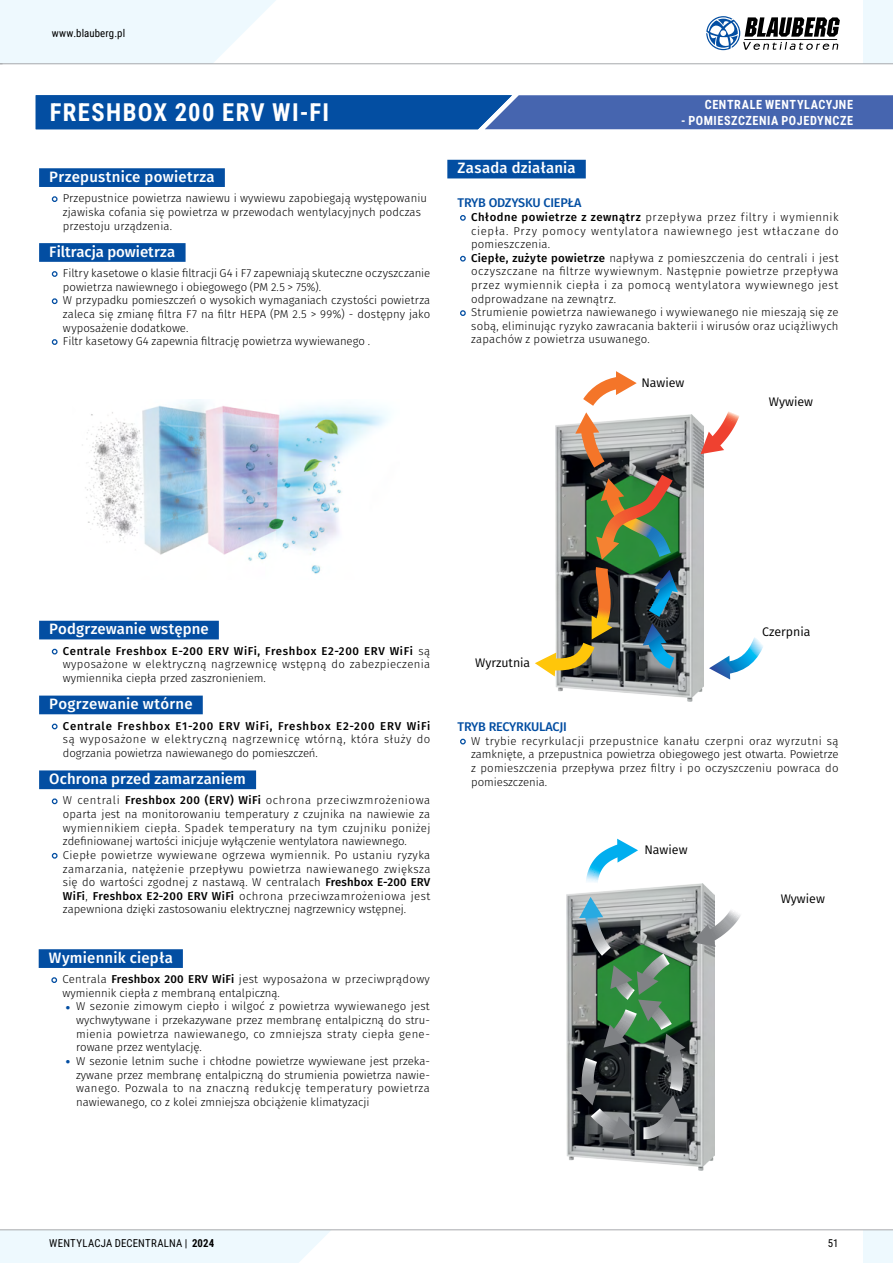
<style>
.page{position:relative;width:893px;height:1263px;background:#fff}
.page>*{position:absolute;margin:0;border:0;box-sizing:border-box;transform-origin:0 0}
.t1{font:700 24.6px "Roboto Condensed";letter-spacing:.055em;color:#fff}
.t2{font:500 15px "Fira Sans";letter-spacing:.01em;color:#fff}
.t3{font:700 12.6px "Roboto Condensed";letter-spacing:.045em;color:#fff}
.t4{font:500 12.6px "Fira Sans";letter-spacing:-.015em;color:#034ea2}
.t5{font:12.45px "Fira Sans";color:#000}
.t6{font:300 11.4px/13.6px "Fira Sans";letter-spacing:.005em;color:#000;text-align:justify}
.t7{font:10.8px "Roboto Condensed";letter-spacing:.02em;color:#000}
.s1{font-weight:700;font-size:16.2px;color:#034ea2}
.s2{font-weight:500}
.s3{font-weight:700;font-size:12.6px;color:#034ea2}
.s4{font-weight:700}
</style>
<div class="page">
<div style="left:863px;top:1230px;width:30px;height:33px;background:#eef9fe"></div>
<svg style="left:0;top:1230px;width:332px;height:33px;background:#eef8fd"></svg>
<hr style="left:0;top:1229px;width:893px;height:1px;background:#a7a9ac">
<div style="left:863px;top:0;width:30px;height:64px;background:#eef9fe"></div>
<svg style="left:706px;top:16px;width:134px;height:34px"></svg>
<svg style="left:0;top:0;width:276px;height:63px;background:#eff9fe"></svg>
<hr style="left:0;top:63px;width:893px;height:1px;background:#a7a9ac">
<svg style="left:36px;top:95px;width:857px;height:34px;background:#245aa8"></svg>
<div style="left:39px;top:949px;width:144px;height:19px;background:#034ea2"></div>
<div style="left:39px;top:621px;width:180px;height:18px;background:#034ea2"></div>
<div style="left:39px;top:696px;width:164px;height:18px;background:#034ea2"></div>
<div style="left:39px;top:770px;width:217px;height:19px;background:#034ea2"></div>
<div style="left:39px;top:168px;width:186px;height:19px;background:#034ea2"></div>
<div style="left:39px;top:243px;width:147px;height:19px;background:#034ea2"></div>
<img style="left:82px;top:399px;width:307px;height:175px">
<img style="left:555px;top:415px;width:148px;height:287px">
<svg style="left:709px;top:637px;width:54px;height:43px"></svg>
<svg style="left:638px;top:570px;width:49px;height:108px;background:#3a5a6a"></svg>
<svg style="left:535px;top:567px;width:77px;height:109px"></svg>
<svg style="left:700px;top:411px;width:39px;height:43px"></svg>
<svg style="left:572px;top:371px;width:99px;height:189px"></svg>
<img style="left:566px;top:883px;width:149px;height:287px">
<svg style="left:692px;top:907px;width:49px;height:40px"></svg>
<svg style="left:586px;top:839px;width:52px;height:48px"></svg>
<svg style="left:576px;top:897px;width:109px;height:242px;background:#576d5f"></svg>
<div style="left:447px;top:160px;width:139px;height:18px;background:#034ea2"></div>
<p class="t7" style="left:52px;top:26px;width:75px">www.blauberg.pl</p>
<h1 class="t1" style="left:50px;top:95px;width:281px">FRESHBOX 200 ERV WI-FI</h1>
<h2 class="t2" style="left:49px;top:165px;width:167px">Przepustnice powietrza</h2>
<p class="t6" style="left:63px;top:191px;width:366px;text-align:left;text-indent:-11px"><span class="s1">•</span> Przepustnice powietrza nawiewu i wywiewu zapobiegają występowaniu zjawiska cofania się powietrza w przewodach wentylacyjnych podczas przestoju urządzenia.</p>
<h2 class="t2" style="left:49px;top:239px;width:127px">Filtracja powietrza</h2>
<p class="t6" style="left:63px;top:266px;width:369px;text-indent:-11px"><span class="s1">•</span> Filtry kasetowe o klasie filtracji G4 i F7 zapewniają skuteczne oczyszczanie powietrza nawiewnego i obiegowego (PM 2.5 &gt; 75%).</p>
<p class="t6" style="left:63px;top:293px;width:369px;text-indent:-11px"><span class="s1">•</span> W przypadku pomieszczeń o wysokich wymaganiach czystości powietrza zaleca się zmianę filtra F7 na filtr HEPA (PM 2.5 &gt; 99%) - dostępny jako wyposażenie dodatkowe.</p>
<p class="t6" style="left:52px;top:334px;width:320px"><span class="s1">•</span> Filtr kasetowy G4 zapewnia filtrację powietrza wywiewanego .</p>
<p class="t3" style="left:705px;top:96px;width:150px">CENTRALE WENTYLACYJNE</p>
<p class="t3" style="left:681px;top:111px;width:173px">- POMIESZCZENIA POJEDYNCZE</p>
<h2 class="t2" style="left:458px;top:156px;width:120px">Zasada działania</h2>
<p class="t4" style="left:458px;top:193px;width:125px">TRYB ODZYSKU CIEPŁA</p>
<p class="t6" style="left:471px;top:210px;width:369px;text-indent:-11px"><span class="s1">•</span> <span class="s2">Chłodne powietrze z zewnątrz</span> przepływa przez filtry i wymiennik ciepła. Przy pomocy wentylatora nawiewnego jest wtłaczane do pomieszczenia.</p>
<p class="t6" style="left:471px;top:251px;width:369px;text-indent:-11px"><span class="s1">•</span> <span class="s2">Ciepłe, zużyte powietrze</span> napływa z pomieszczenia do centrali i jest oczyszczane na filtrze wywiewnym. Następnie powietrze przepływa przez wymiennik ciepła i za pomocą wentylatora wywiewnego jest odprowadzane na zewnątrz.</p>
<p class="t6" style="left:471px;top:305px;width:369px;text-indent:-11px"><span class="s1">•</span> Strumienie powietrza nawiewanego i wywiewanego nie mieszają się ze sobą, eliminując ryzyko zawracania bakterii i wirusów oraz uciążliwych zapachów z powietrza usuwanego.</p>
<p class="t5" style="left:641px;top:373px;width:45px">Nawiew</p>
<p class="t5" style="left:769px;top:392px;width:46px">Wywiew</p>
<h2 class="t2" style="left:49px;top:617px;width:161px">Podgrzewanie wstępne</h2>
<p class="t6" style="left:63px;top:644px;width:369px;text-indent:-11px"><span class="s1">•</span> <span class="s2">Centrale Freshbox E-200 ERV WiFi, Freshbox E2-200 ERV WiFi</span> są wyposażone w elektryczną nagrzewnicę wstępną do zabezpieczenia wymiennika ciepła przed zaszronieniem.</p>
<h2 class="t2" style="left:49px;top:692px;width:145px">Pogrzewanie wtórne</h2>
<p class="t6" style="left:63px;top:719px;width:369px;text-indent:-11px"><span class="s1">•</span> <span class="s2">Centrale Freshbox E1-200 ERV WiFi, Freshbox E2-200 ERV WiFi </span>są wyposażone w elektryczną nagrzewnicę wtórną, która służy do dogrzania powietrza nawiewanego do pomieszczeń.</p>
<h2 class="t2" style="left:49px;top:767px;width:198px">Ochrona przed zamarzaniem</h2>
<p class="t6" style="left:63px;top:793px;width:369px;text-indent:-11px"><span class="s1">•</span> W centrali <span class="s2">Freshbox 200 (ERV) WiFi</span> ochrona przeciwzmrożeniowa oparta jest na monitorowaniu temperatury z czujnika na nawiewie za wymiennikiem ciepła. Spadek temperatury na tym czujniku poniżej zdefiniowanej wartości inicjuje wyłączenie wentylatora nawiewnego.</p>
<p class="t6" style="left:63px;top:848px;width:369px;text-indent:-11px"><span class="s1">•</span> Ciepłe powietrze wywiewane ogrzewa wymiennik. Po ustaniu ryzyka zamarzania, natężenie przepływu powietrza nawiewanego zwiększa się do wartości zgodnej z nastawą. W centralach <span class="s2">Freshbox E-200 ERV WiFi</span>, <span class="s2">Freshbox E2-200 ERV WiFi</span> ochrona przeciwzamrożeniowa jest zapewniona dzięki zastosowaniu elektrycznej nagrzewnicy wstępnej.</p>
<h2 class="t2" style="left:49px;top:945px;width:125px">Wymiennik ciepła</h2>
<p class="t6" style="left:63px;top:972px;width:369px;text-indent:-11px"><span class="s1">•</span> Centrala <span class="s2">Freshbox 200 ERV WiFi</span> jest wyposażona w przeciwprądowy wymiennik ciepła z membraną entalpiczną.</p>
<p class="t6" style="left:76px;top:999px;width:355px;text-indent:-10px"><span class="s3">•</span> W sezonie zimowym ciepło i wilgoć z powietrza wywiewanego jest wychwytywane i przekazywane przez membranę entalpiczną do stru&shy;mienia powietrza nawiewanego, co zmniejsza straty ciepła gene&shy;rowane przez wentylację.</p>
<p class="t6" style="left:76px;top:1054px;width:355px;text-indent:-10px"><span class="s3">•</span> W sezonie letnim suche i chłodne powietrze wywiewane jest przeka&shy;zywane przez membranę entalpiczną do strumienia powietrza nawie&shy;wanego. Pozwala to na znaczną redukcję temperatury powietrza nawiewanego, co z kolei zmniejsza obciążenie klimatyzacji</p>
<p class="t5" style="left:475px;top:653px;width:57px">Wyrzutnia</p>
<p class="t5" style="left:762px;top:622px;width:50px">Czerpnia</p>
<p class="t4" style="left:458px;top:717px;width:111px">TRYB RECYRKULACJI</p>
<p class="t6" style="left:471px;top:734px;width:369px;text-indent:-11px"><span class="s1">•</span> W trybie recyrkulacji przepustnice kanału czerpni oraz wyrzutni są zamknięte, a przepustnica powietrza obiegowego jest otwarta. Powietrze z pomieszczenia przepływa przez filtry i po oczyszczeniu powraca do pomieszczenia.</p>
<p class="t5" style="left:644px;top:840px;width:45px">Nawiew</p>
<p class="t5" style="left:781px;top:889px;width:46px">Wywiew</p>
<p class="t7" style="left:49px;top:1236px;width:166px">WENTYLACJA DECENTRALNA | <span class="s4">2024</span></p>
<p class="t7" style="left:828px;top:1236px;width:12px">51</p>
</div>
